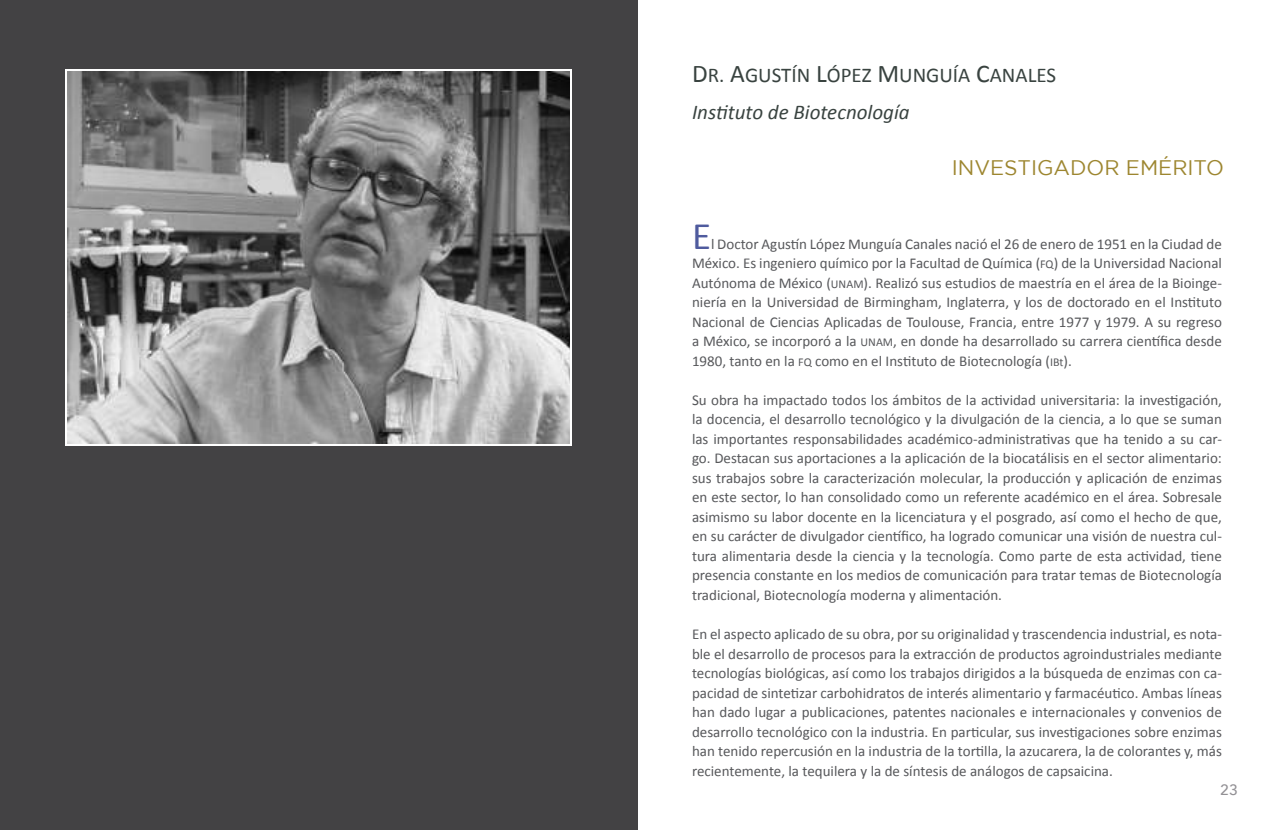
<style>
.page{position:relative;width:1276px;height:830px;background:#fff}
.page>*{position:absolute;margin:0;border:0;box-sizing:border-box;transform-origin:0 0}
.t1{font:39px "Calibri";color:#4f5b9e}
.t2{font:21px/36.6px "Calibri";color:#394340}
.t3{font:21px "Gotham";color:#9d8630}
.t4{font:15px/19.5px "Calibri";color:#57585b;text-align:justify}
.t5{font:500 15px "Avenir Next";color:#939195}
.s1{font-size:25.5px}
.s2{font-style:italic}
.s3{font-size:12px}
</style>
<div class="page">
<div style="left:0;top:0;width:637px;height:829px;background:#434244"></div>
<img style="left:67px;top:72px;width:503px;height:372px">
<h2 class="t2" style="left:692px;top:56px;width:366px"><span class="s1">D</span>R. <span class="s1">A</span>GUSTÍN <span class="s1">L</span>ÓPEZ <span class="s1">M</span>UNGUÍA <span class="s1">C</span>ANALES<br><span class="s2">Instituto de Biotecnología</span></h2>
<h2 class="t3" style="left:951px;top:156px;width:274px">INVESTIGADOR EMÉRITO</h2>
<h1 class="t1" style="left:692px;top:208px;width:21px">E</h1>
<p class="t4" style="left:692px;top:233px;width:531px;text-indent:19px">l Doctor Agustín López Munguía Canales nació el 26 de enero de 1951 en la Ciudad de México. Es ingeniero químico por la Facultad de Química (<span class="s3">FQ</span>) de la Universidad Nacional Autónoma de México (<span class="s3">UNAM</span>). Realizó sus estudios de maestría en el área de la Bioinge&shy;niería en la Universidad de Birmingham, Inglaterra, y los de doctorado en el Instituto Nacional de Ciencias Aplicadas de Toulouse, Francia, entre 1977 y 1979. A su regreso a México, se incorporó a la <span class="s3">UNAM</span>, en donde ha desarrollado su carrera científica desde 1980, tanto en la <span class="s3">FQ</span> como en el Instituto de Biotecnología (<span class="s3">IBt</span>).</p>
<p class="t4" style="left:692px;top:389px;width:531px">Su obra ha impactado todos los ámbitos de la actividad universitaria: la investigación, la docencia, el desarrollo tecnológico y la divulgación de la ciencia, a lo que se suman las importantes responsabilidades académico-administrativas que ha tenido a su car&shy;go. Destacan sus aportaciones a la aplicación de la biocatálisis en el sector alimentario: sus trabajos sobre la caracterización molecular, la producción y aplicación de enzimas en este sector, lo han consolidado como un referente académico en el área. Sobresale asimismo su labor docente en la licenciatura y el posgrado, así como el hecho de que, en su carácter de divulgador científico, ha logrado comunicar una visión de nuestra cul&shy;tura alimentaria desde la ciencia y la tecnología. Como parte de esta actividad, tiene presencia constante en los medios de comunicación para tratar temas de Biotecnología tradicional, Biotecnología moderna y alimentación.</p>
<p class="t4" style="left:692px;top:623px;width:531px">En el aspecto aplicado de su obra, por su originalidad y trascendencia industrial, es nota&shy;ble el desarrollo de procesos para la extracción de productos agroindustriales mediante tecnologías biológicas, así como los trabajos dirigidos a la búsqueda de enzimas con ca&shy;pacidad de sintetizar carbohidratos de interés alimentario y farmacéutico. Ambas líneas han dado lugar a publicaciones, patentes nacionales e internacionales y convenios de desarrollo tecnológico con la industria. En particular, sus investigaciones sobre enzimas han tenido repercusión en la industria de la tortilla, la azucarera, la de colorantes y, más recientemente, la tequilera y la de síntesis de análogos de capsaicina.</p>
<p class="t5" style="left:1220px;top:777px;width:19px">23</p>
</div>
